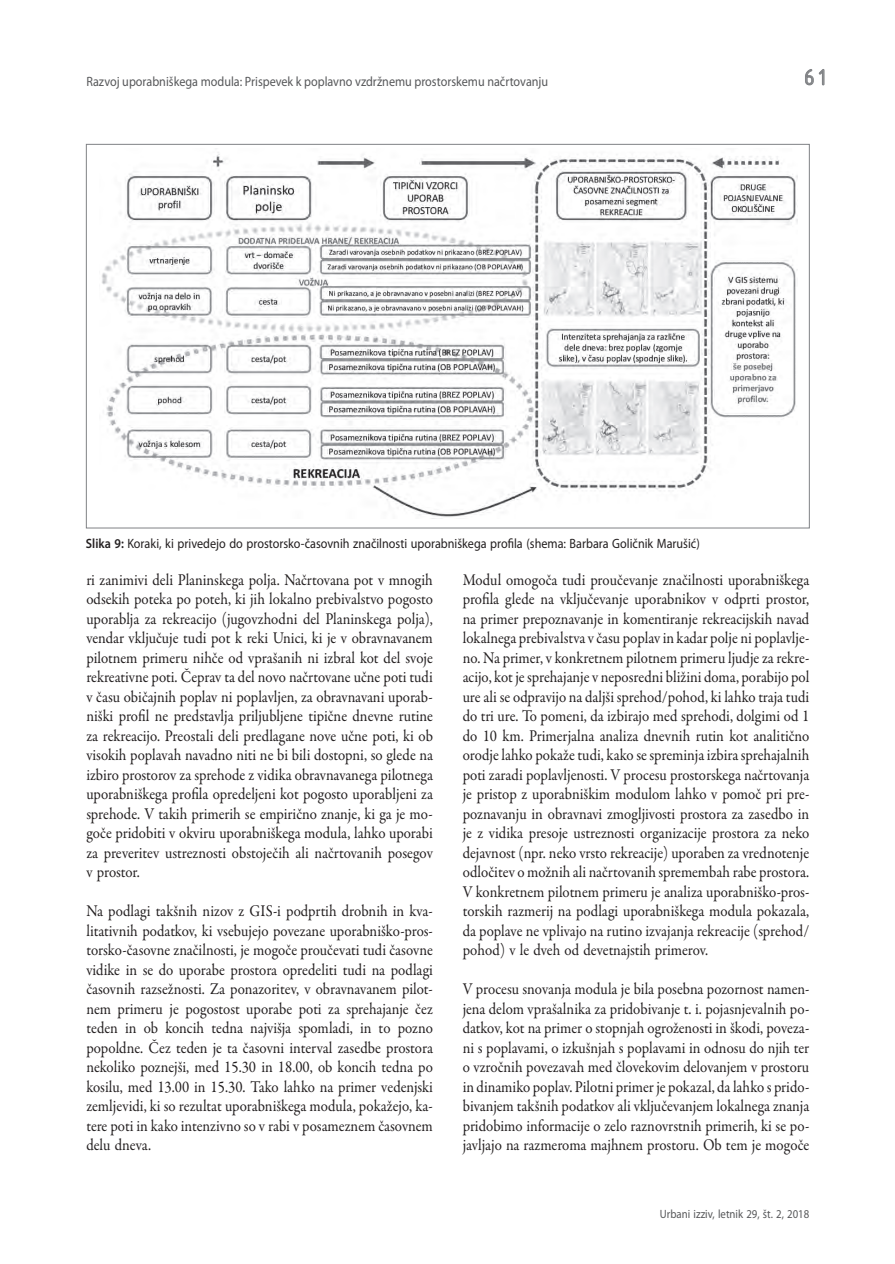
<style>
.page{position:relative;width:895px;height:1264px;background:#fff}
.page>*{position:absolute;margin:0;border:0;box-sizing:border-box;transform-origin:0 0}
.t1{font:24px "ISOCTEUR";color:#808285}
.t2{font:16.5px/19.5px "Garamond Premr Pro";color:#231f20;text-align:justify;scale:.9 1}
.t3{font:13.5px "Myriad Pro";color:#231f20;scale:.9 1}
.t4{font:13.5px "Myriad Pro";color:#57585a;scale:.9 1}
.t5{font:12px "Myriad Pro";color:#57585a;scale:.9 1}
.s1{font-weight:600}
</style>
<div class="page">
<svg style="left:805px;top:69px;width:20px;height:17px"></svg>
<img style="left:102px;top:152px;width:695px;height:365px">
<p class="t4" style="left:86px;top:74px;width:515px">Razvoj uporabniškega modula: Prispevek k poplavno vzdržnemu prostorskemu načrtovanju</p>
<h1 class="t1" style="left:801px;top:62px;width:31px">61</h1>
<p class="t3" style="left:86px;top:536px;width:683px"><span class="s1">Slika 9:</span> Koraki, ki privedejo do prostorsko-časovnih značilnosti uporabniškega profila (shema: Barbara Goličnik Marušić)</p>
<p class="t2" style="left:86px;top:570px;width:387px">ri zanimivi deli Planinskega polja. Načrtovana pot v mnogih odsekih poteka po poteh, ki jih lokalno prebivalstvo pogosto uporablja za rekreacijo (jugovzhodni del Planinskega polja), vendar vključuje tudi pot k reki Unici, ki je v obravnavanem pilotnem primeru nihče od vprašanih ni izbral kot del svoje rekreativne poti. Čeprav ta del novo načrtovane učne poti tudi v času običajnih poplav ni poplavljen, za obravnavani uporab&shy;niški profil ne predstavlja priljubljene tipične dnevne rutine za rekreacijo. Preostali deli predlagane nove učne poti, ki ob visokih poplavah navadno niti ne bi bili dostopni, so glede na izbiro prostorov za sprehode z vidika obravnavanega pilotnega uporabniškega profila opredeljeni kot pogosto uporabljeni za sprehode. V takih primerih se empirično znanje, ki ga je mo&shy;goče pridobiti v okviru uporabniškega modula, lahko uporabi za preveritev ustreznosti obstoječih ali načrtovanih posegov v prostor.</p>
<p class="t2" style="left:86px;top:901px;width:387px">Na podlagi takšnih nizov z GIS-i podprtih drobnih in kva&shy;litativnih podatkov, ki vsebujejo povezane uporabniško-pros&shy;torsko-časovne značilnosti, je mogoče proučevati tudi časovne vidike in se do uporabe prostora opredeliti tudi na podlagi časovnih razsežnosti. Za ponazoritev, v obravnavanem pilot&shy;nem primeru je pogostost uporabe poti za sprehajanje čez teden in ob koncih tedna najvišja spomladi, in to pozno popoldne. Čez teden je ta časovni interval zasedbe prostora nekoliko poznejši, med 15.30 in 18.00, ob koncih tedna po kosilu, med 13.00 in 15.30. Tako lahko na primer vedenjski zemljevidi, ki so rezultat uporabniškega modula, pokažejo, ka&shy;tere poti in kako intenzivno so v rabi v posameznem časovnem delu dneva.</p>
<p class="t2" style="left:463px;top:570px;width:387px">Modul omogoča tudi proučevanje značilnosti uporabniškega profila glede na vključevanje uporabnikov v odprti prostor, na primer prepoznavanje in komentiranje rekreacijskih navad lokalnega prebivalstva v času poplav in kadar polje ni poplavlje&shy;no. Na primer, v konkretnem pilotnem primeru ljudje za rekre&shy;acijo, kot je sprehajanje v neposredni bližini doma, porabijo pol ure ali se odpravijo na daljši sprehod/pohod, ki lahko traja tudi do tri ure. To pomeni, da izbirajo med sprehodi, dolgimi od 1 do 10 km. Primerjalna analiza dnevnih rutin kot analitično orodje lahko pokaže tudi, kako se spreminja izbira sprehajalnih poti zaradi poplavljenosti. V procesu prostorskega načrtovanja je pristop z uporabniškim modulom lahko v pomoč pri pre&shy;poznavanju in obravnavi zmogljivosti prostora za zasedbo in je z vidika presoje ustreznosti organizacije prostora za neko dejavnost (npr. neko vrsto rekreacije) uporaben za vrednotenje odločitev o možnih ali načrtovanih spremembah rabe prostora.<br>V konkretnem pilotnem primeru je analiza uporabniško-pros&shy;torskih razmerij na podlagi uporabniškega modula pokazala, da poplave ne vplivajo na rutino izvajanja rekreacije (sprehod/ pohod) v le dveh od devetnajstih primerov.</p>
<p class="t2" style="left:463px;top:979px;width:387px">V procesu snovanja modula je bila posebna pozornost namen&shy;jena delom vprašalnika za pridobivanje t. i. pojasnjevalnih po&shy;datkov, kot na primer o stopnjah ogroženosti in škodi, poveza&shy;ni s poplavami, o izkušnjah s poplavami in odnosu do njih ter o vzročnih povezavah med človekovim delovanjem v prostoru in dinamiko poplav. Pilotni primer je pokazal, da lahko s prido&shy;bivanjem takšnih podatkov ali vključevanjem lokalnega znanja pridobimo informacije o zelo raznovrstnih primerih, ki se po&shy;javljajo na razmeroma majhnem prostoru. Ob tem je mogoče</p>
<p class="t5" style="left:660px;top:1207px;width:168px">Urbani izziv, letnik 29, št. 2, 2018</p>
</div>
